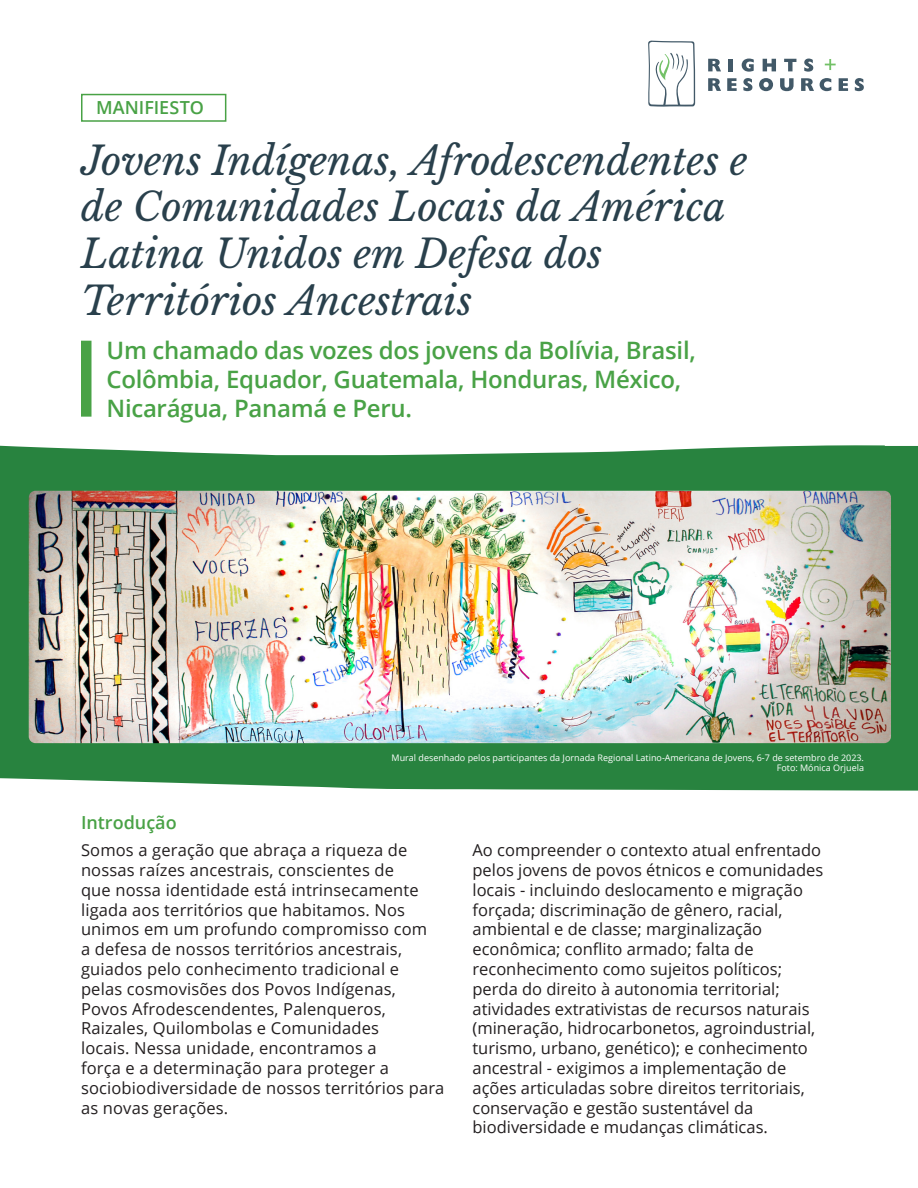
<style>
.page{position:relative;width:918px;height:1188px;background:#fff}
.page>*{position:absolute;margin:0;border:0;box-sizing:border-box;transform-origin:0 0}
.t1{font:italic 39px/46.8px "Libre Baskerville";color:#29404c}
.t2{font:600 24px/28.8px "Open Sans";letter-spacing:-.01em;color:#49a246}
.t3{font:600 18px "Open Sans";color:#49a246}
.t4{font:16.5px/19.8px "Open Sans";color:#231f20}
.t5{font:9px "Open Sans";color:#fff}
</style>
<div class="page">
<svg style="left:0;top:445px;width:918px;height:346px;background:#3b8e50"></svg>
<img style="left:29px;top:491px;width:862px;height:252px">
<div style="left:81px;top:341px;width:11px;height:76px;background:#49a246"></div>
<div style="left:81px;top:94px;width:145px;height:28px;border:2px solid #49a246"></div>
<svg style="left:648px;top:40px;width:47px;height:67px"></svg>
<svg style="left:708px;top:78px;width:13px;height:13px"></svg>
<svg style="left:727px;top:78px;width:10px;height:13px"></svg>
<svg style="left:743px;top:78px;width:9px;height:13px"></svg>
<svg style="left:759px;top:78px;width:14px;height:13px"></svg>
<svg style="left:780px;top:78px;width:14px;height:13px"></svg>
<svg style="left:801px;top:78px;width:13px;height:13px"></svg>
<svg style="left:820px;top:78px;width:11px;height:13px"></svg>
<svg style="left:839px;top:78px;width:9px;height:13px"></svg>
<svg style="left:855px;top:78px;width:9px;height:13px"></svg>
<svg style="left:708px;top:59px;width:13px;height:12px"></svg>
<hr style="left:729px;top:59px;width:4px;height:12px;background:#425968">
<svg style="left:742px;top:59px;width:12px;height:13px"></svg>
<svg style="left:763px;top:59px;width:13px;height:12px"></svg>
<svg style="left:784px;top:59px;width:12px;height:12px"></svg>
<svg style="left:804px;top:59px;width:9px;height:13px"></svg>
<svg style="left:825px;top:59px;width:11px;height:11px"></svg>
<p class="t3" style="left:96px;top:95px;width:109px">MANIFIESTO</p>
<p class="t1" style="left:81px;top:137px;width:668px">Jovens Indígenas, Afrodescendentes e de Comunidades Locais da América<br>Latina Unidos em Defesa dos<br>Territórios Ancestrais</p>
<p class="t2" style="left:106px;top:335px;width:591px">Um chamado das vozes dos jovens da Bolívia, Brasil,<br>Colômbia, Equador, Guatemala, Honduras, México,<br>Nicarágua, Panamá e Peru.</p>
<p class="t3" style="left:81px;top:810px;width:97px">Introdução</p>
<p class="t5" style="left:392px;top:751px;width:474px">Mural desenhado pelos participantes da Jornada Regional Latino-Americana de Jovens, 6-7 de setembro de 2023.</p>
<p class="t5" style="left:777px;top:762px;width:89px">Foto: Mónica Orjuela</p>
<p class="t4" style="left:81px;top:840px;width:365px">Somos a geração que abraça a riqueza de nossas raízes ancestrais, conscientes de<br>que nossa identidade está intrinsecamente ligada aos territórios que habitamos. Nos unimos em um profundo compromisso com<br>a defesa de nossos territórios ancestrais, guiados pelo conhecimento tradicional e pelas cosmovisões dos Povos Indígenas, Povos Afrodescendentes, Palenqueros, Raizales, Quilombolas e Comunidades<br>locais. Nessa unidade, encontramos a<br>força e a determinação para proteger a sociobiodiversidade de nossos territórios para as novas gerações.</p>
<p class="t4" style="left:472px;top:840px;width:352px">Ao compreender o contexto atual enfrentado pelos jovens de povos étnicos e comunidades locais - incluindo deslocamento e migração forçada; discriminação de gênero, racial, ambiental e de classe; marginalização econômica; conflito armado; falta de reconhecimento como sujeitos políticos; perda do direito à autonomia territorial; atividades extrativistas de recursos naturais (mineração, hidrocarbonetos, agroindustrial, turismo, urbano, genético); e conhecimento ancestral - exigimos a implementação de ações articuladas sobre direitos territoriais, conservação e gestão sustentável da biodiversidade e mudanças climáticas.</p>
</div>
